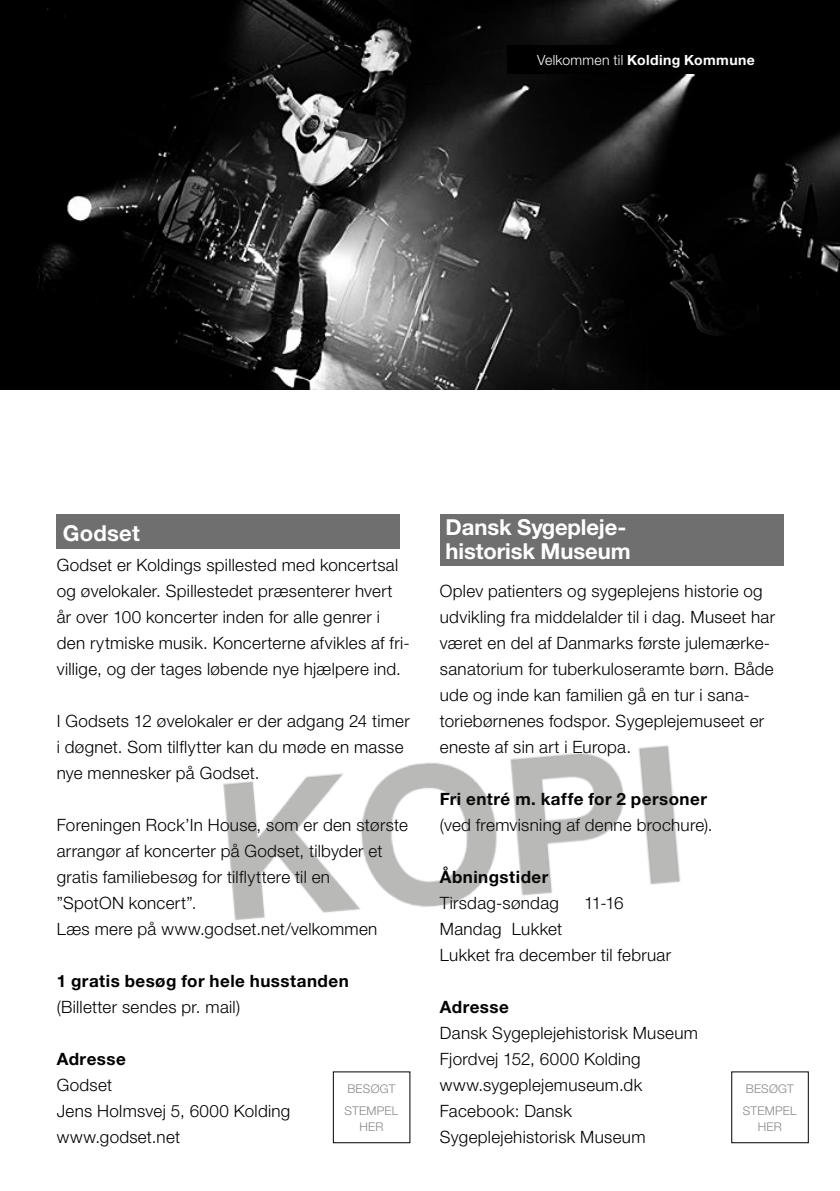
<style>
.page{position:relative;width:840px;height:1191px;background:#fff}
.page>*{position:absolute;margin:0;border:0;box-sizing:border-box;transform-origin:0 0}
.t1{font:700 22px/24px "Helvetica Neue LT Std";letter-spacing:-.005em;color:#fff}
.t2{font:300 17px/26px "Helvetica Neue LT Std";letter-spacing:.02em;color:#000}
.t3{font:700 17px "Helvetica Neue LT Std";letter-spacing:.025em;color:#000}
.t4{font:700 14px "Helvetica Neue LT Std";letter-spacing:.025em;color:#fff}
.t5{font:300 12px/22px "Helvetica Neue LT Std";letter-spacing:.015em;color:#878787}
.s1{font-weight:300}
</style>
<div class="page">
<div style="left:57px;top:514px;width:343px;height:35px;background:#706f6f"></div>
<div style="left:439px;top:514px;width:343px;height:52px;background:#706f6f"></div>
<img style="left:0;top:0;width:839px;height:389px">
<div style="left:507px;top:45px;width:258px;height:29px;background:#000"></div>
<img style="left:223px;top:745px;width:458px;height:175px">
<p class="t4" style="left:537px;top:51px;width:219px"><span class="s1">Velkommen til</span> Kolding Kommune</p>
<p class="t1" style="left:63px;top:521px;width:78px">Godset</p>
<p class="t2" style="left:57px;top:552px;width:354px">Godset er Koldings spillested med koncertsal og øvelokaler. Spillestedet præsenterer hvert år over 100 koncerter inden for alle genrer i den rytmiske musik. Koncerterne afvikles af fri&shy;villige, og der tages løbende nye hjælpere ind.</p>
<p class="t2" style="left:57px;top:708px;width:354px">I Godsets 12 øvelokaler er der adgang 24 timer i døgnet. Som tilflytter kan du møde en masse nye mennesker på Godset.</p>
<p class="t2" style="left:57px;top:812px;width:352px">Foreningen Rock’In House, som er den største arrangør af koncerter på Godset, tilbyder et gratis familiebesøg for tilflyttere til en<br>”SpotON koncert”.<br>Læs mere på www.godset.net/velkommen</p>
<p class="t3" style="left:57px;top:970px;width:293px">1 gratis besøg for hele husstanden</p>
<p class="t2" style="left:57px;top:994px;width:185px">(Billetter sendes pr. mail)</p>
<p class="t3" style="left:57px;top:1048px;width:70px">Adresse</p>
<p class="t2" style="left:57px;top:1072px;width:235px">Godset<br>Jens Holmsvej 5, 6000 Kolding www.godset.net</p>
<p class="t5" style="left:344px;top:1077px;width:55px">BESØGT<br>STEMPEL</p>
<p class="t5" style="left:359px;top:1115px;width:25px">HER</p>
<p class="t1" style="left:445px;top:515px;width:186px">Dansk Sygepleje&shy;historisk Museum</p>
<p class="t2" style="left:439px;top:578px;width:336px">Oplev patienters og sygeplejens historie og udvikling fra middelalder til i dag. Museet har været en del af Danmarks første julemærke&shy;sanatorium for tuberkuloseramte børn. Både ude og inde kan familien gå en tur i sana&shy;toriebørnenes fodspor. Sygeplejemuseet er eneste af sin art i Europa.</p>
<p class="t3" style="left:439px;top:788px;width:268px">Fri entré m. kaffe for 2 personer</p>
<p class="t2" style="left:439px;top:812px;width:274px">(ved fremvisning af denne brochure).</p>
<p class="t3" style="left:439px;top:866px;width:110px">Åbningstider</p>
<p class="t2" style="left:439px;top:890px;width:120px">Tirsdag-søndag</p>
<p class="t2" style="left:583px;top:890px;width:41px">11-16</p>
<p class="t2" style="left:439px;top:916px;width:233px">Mandag Lukket<br>Lukket fra december til februar</p>
<p class="t3" style="left:439px;top:996px;width:70px">Adresse</p>
<p class="t2" style="left:439px;top:1020px;width:259px">Dansk Sygeplejehistorisk Museum<br>Fjordvej 152, 6000 Kolding www.sygeplejemuseum.dk<br>Facebook: Dansk<br>Sygeplejehistorisk Museum</p>
<p class="t5" style="left:742px;top:1077px;width:55px">BESØGT<br>STEMPEL</p>
<p class="t5" style="left:757px;top:1115px;width:25px">HER</p>
</div>
